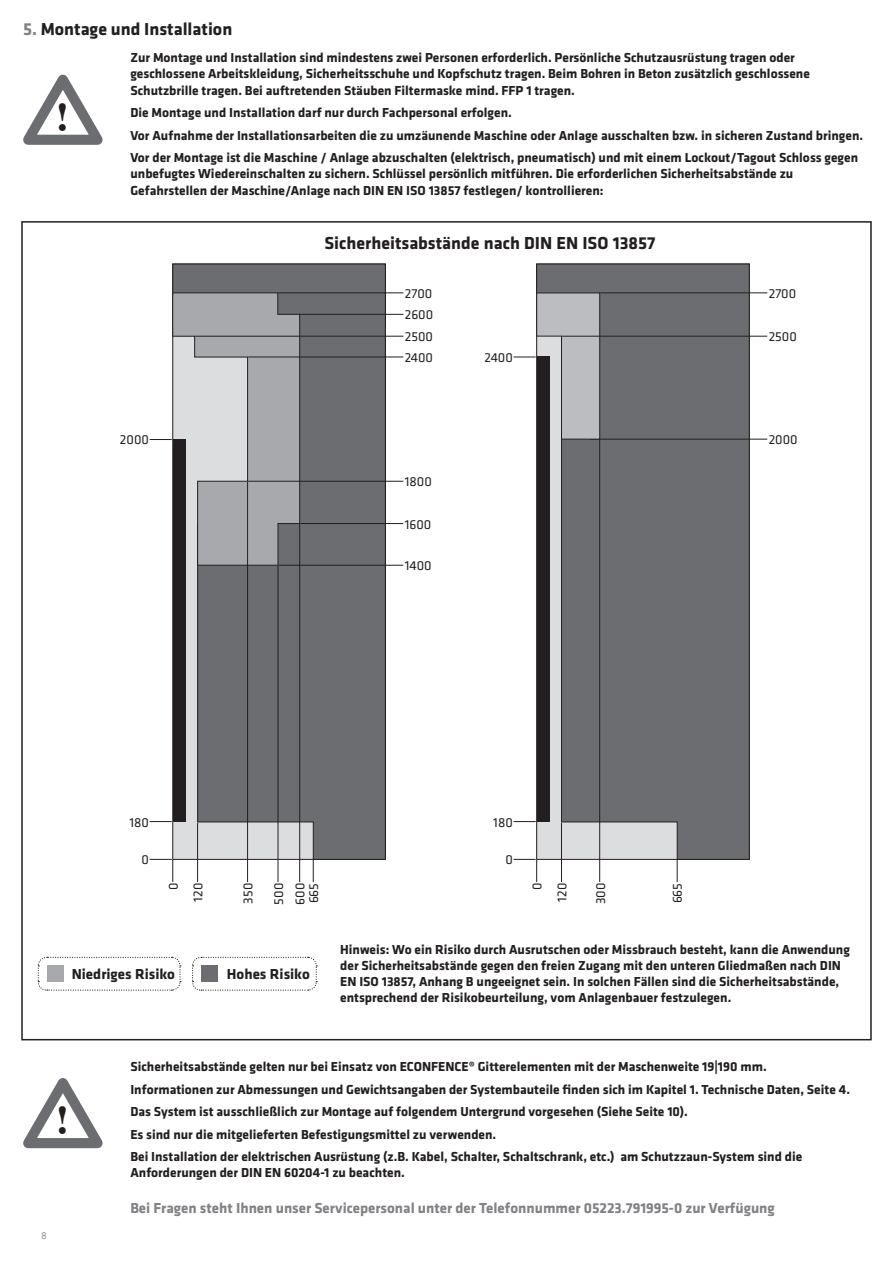
<style>
.page{position:relative;width:893px;height:1263px;background:#fff}
.page>*{position:absolute;margin:0;border:0;box-sizing:border-box;transform-origin:0 0}
.t1{font:700 40.5px "Times";color:#231f20}
.t2{font:700 18px "Klavika";color:#231f20}
.t3{font:700 15px "Klavika";color:#808285}
.t4{font:700 15px "Klavika";color:#231f20}
.t5{font:700 13.5px/16.2px "Klavika";color:#231f20}
.t6{font:13.5px/24.9px "Klavika";color:#231f20;text-align:right}
.t7{font:10.5px "Klavika";color:#939598}
.s1{color:#808285}
</style>
<div class="page">
<svg style="left:23px;top:74px;width:80px;height:71px"></svg>
<svg style="left:23px;top:1078px;width:80px;height:71px"></svg>
<svg style="left:172px;top:263px;width:214px;height:597px;background:#737477"></svg>
<div style="left:173px;top:439px;width:12px;height:383px;background:#231f20"></div>
<svg style="left:150px;top:821px;width:22px;height:1px"></svg>
<hr style="left:279px;top:565px;width:124px;height:1px;background:#231f20">
<hr style="left:248px;top:481px;width:155px;height:1px;background:#231f20">
<hr style="left:248px;top:357px;width:155px;height:1px;background:#231f20">
<hr style="left:195px;top:336px;width:208px;height:1px;background:#231f20">
<hr style="left:300px;top:314px;width:103px;height:1px;background:#231f20">
<hr style="left:278px;top:292px;width:125px;height:1px;background:#231f20">
<hr style="left:300px;top:523px;width:103px;height:1px;background:#231f20">
<svg style="left:150px;top:292px;width:150px;height:274px"></svg>
<svg style="left:150px;top:859px;width:23px;height:23px"></svg>
<svg style="left:313px;top:860px;width:1px;height:22px"></svg>
<hr style="left:197px;top:823px;width:1px;height:59px;background:#231f20">
<hr style="left:247px;top:482px;width:1px;height:400px;background:#231f20">
<hr style="left:278px;top:566px;width:1px;height:316px;background:#231f20">
<hr style="left:299px;top:524px;width:1px;height:358px;background:#231f20">
<svg style="left:536px;top:263px;width:214px;height:597px;background:#737477"></svg>
<div style="left:537px;top:356px;width:12px;height:466px;background:#231f20"></div>
<svg style="left:514px;top:821px;width:22px;height:1px"></svg>
<hr style="left:590px;top:439px;width:177px;height:1px;background:#231f20">
<hr style="left:600px;top:292px;width:167px;height:1px;background:#231f20">
<svg style="left:514px;top:859px;width:23px;height:23px"></svg>
<svg style="left:677px;top:860px;width:1px;height:22px"></svg>
<hr style="left:561px;top:823px;width:1px;height:59px;background:#231f20">
<hr style="left:599px;top:440px;width:1px;height:442px;background:#231f20">
<svg style="left:514px;top:292px;width:86px;height:148px"></svg>
<hr style="left:562px;top:336px;width:205px;height:1px;background:#231f20">
<svg style="left:37px;top:956px;width:144px;height:35px"></svg>
<svg style="left:192px;top:956px;width:125px;height:35px"></svg>
<div style="left:47px;top:965px;width:17px;height:17px;background:#a8a9ad"></div>
<div style="left:201px;top:965px;width:17px;height:17px;background:#6c6d70"></div>
<h2 class="t2" style="left:23px;top:16px;width:211px"><span class="s1">5.</span> Montage und Installation</h2>
<p class="t5" style="left:130px;top:49px;width:681px">Zur Montage und Installation sind mindestens zwei Personen erforderlich. Persönliche Schutzausrüstung tragen oder geschlossene Arbeitskleidung, Sicherheitsschuhe und Kopfschutz tragen. Beim Bohren in Beton zusätzlich geschlossene<br>Schutzbrille tragen. Bei auftretenden Stäuben Filtermaske mind. FFP 1 tragen.</p>
<p class="t5" style="left:130px;top:101px;width:734px;line-height:22.5px">Die Montage und Installation darf nur durch Fachpersonal erfolgen.<br>Vor Aufnahme der Installationsarbeiten die zu umzäunende Maschine oder Anlage ausschalten bzw. in sicheren Zustand bringen.<br>Vor der Montage ist die Maschine / Anlage abzuschalten (elektrisch, pneumatisch) und mit einem Lockout/Tagout Schloss gegen</p>
<p class="t5" style="left:130px;top:165px;width:664px">unbefugtes Wiedereinschalten zu sichern. Schlüssel persönlich mitführen. Die erforderlichen Sicherheitsabstände zu<br>Gefahrstellen der Maschine/Anlage nach DIN EN ISO 13857 festlegen/ kontrollieren:</p>
<h1 class="t1" style="left:56px;top:78px;width:15px">!</h1>
<p class="t6" style="left:120px;top:427px;width:30px">2000</p>
<h2 class="t2" style="left:324px;top:229px;width:332px">Sicherheitsabstände nach DIN EN ISO 13857</h2>
<p class="t6" style="left:405px;top:282px;width:30px;line-height:21.8px;text-align:justify">2700<br>2600<br>2500</p>
<p class="t6" style="left:405px;top:345px;width:30px">2400</p>
<p class="t6" style="left:405px;top:469px;width:28px">1800</p>
<p class="t6" style="left:405px;top:511px;width:28px">1600</p>
<p class="t6" style="left:405px;top:553px;width:28px">1400</p>
<p class="t6" style="left:485px;top:345px;width:30px">2400</p>
<p class="t6" style="left:769px;top:280px;width:29px">2700</p>
<p class="t6" style="left:769px;top:324px;width:30px">2500</p>
<p class="t6" style="left:769px;top:427px;width:30px">2000</p>
<p class="t6" style="left:129px;top:809px;width:21px">180</p>
<p class="t6" style="left:141px;top:847px;width:9px">0</p>
<p class="t6" style="left:160px;top:902px;width:20px;rotate:-90deg">0<br>120</p>
<p class="t6" style="left:235px;top:904px;width:22px;rotate:-90deg">350</p>
<p class="t6" style="left:268px;top:905px;width:23px;line-height:21.5px;text-align:left;rotate:-90deg">500<br>600</p>
<p class="t6" style="left:301px;top:903px;width:22px;rotate:-90deg">665</p>
<p class="t6" style="left:493px;top:809px;width:21px">180</p>
<p class="t6" style="left:505px;top:847px;width:9px">0</p>
<p class="t6" style="left:524px;top:902px;width:20px;rotate:-90deg">0<br>120</p>
<p class="t6" style="left:588px;top:904px;width:23px;rotate:-90deg">300</p>
<p class="t6" style="left:665px;top:903px;width:22px;rotate:-90deg">665</p>
<p class="t4" style="left:72px;top:963px;width:105px">Niedriges Risiko</p>
<p class="t4" style="left:227px;top:963px;width:85px">Hohes Risiko</p>
<p class="t5" style="left:340px;top:940px;width:511px">Hinweis: Wo ein Risiko durch Ausrutschen oder Missbrauch besteht, kann die Anwendung der Sicherheitsabstände gegen den freien Zugang mit den unteren Gliedmaßen nach DIN EN ISO 13857, Anhang B ungeeignet sein. In solchen Fällen sind die Sicherheitsabstände, entsprechend der Risikobeurteilung, vom Anlagenbauer festzulegen.</p>
<h1 class="t1" style="left:56px;top:1081px;width:15px">!</h1>
<p class="t7" style="left:41px;top:1229px;width:7px">8</p>
<p class="t5" style="left:130px;top:1055px;width:721px;line-height:22.5px">Sicherheitsabstände gelten nur bei Einsatz von ECONFENCE® Gitterelementen mit der Maschenweite 19|190 mm.<br>Informationen zur Abmessungen und Gewichtsangaben der Systembauteile finden sich im Kapitel 1. Technische Daten, Seite 4.<br>Das System ist ausschließlich zur Montage auf folgendem Untergrund vorgesehen (Siehe Seite 10).<br>Es sind nur die mitgelieferten Befestigungsmittel zu verwenden.<br>Bei Installation der elektrischen Ausrüstung (z.B. Kabel, Schalter, Schaltschrank, etc.) am Schutzzaun-System sind die</p>
<p class="t5" style="left:130px;top:1164px;width:276px">Anforderungen der DIN EN 60204-1 zu beachten.</p>
<p class="t3" style="left:130px;top:1197px;width:646px">Bei Fragen steht Ihnen unser Servicepersonal unter der Telefonnummer 05223.791995-0 zur Verfügung</p>
</div>
